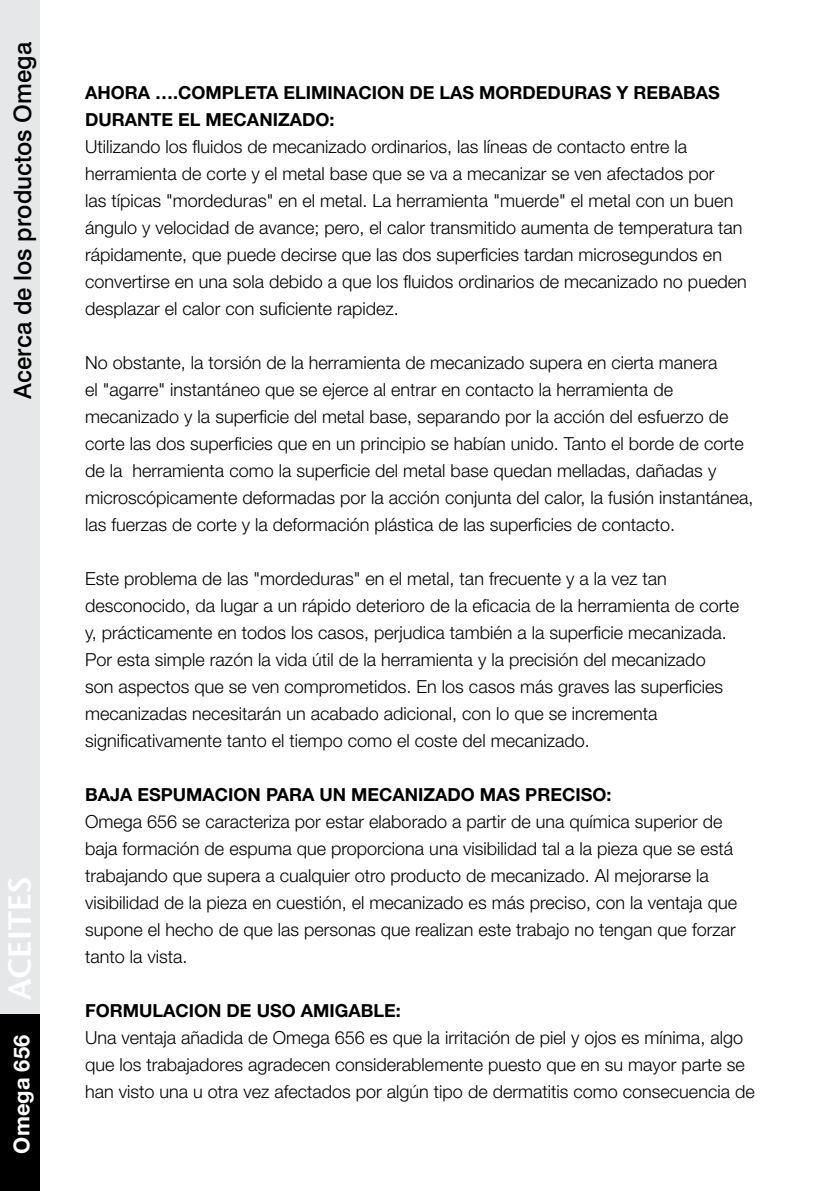
<style>
.page{position:relative;width:840px;height:1191px;background:#fff}
.page>*{position:absolute;margin:0;border:0;box-sizing:border-box;transform-origin:0 0}
.t1{font:600 32px "Stone Sans";color:#fff}
.t2{font:500 24px "Swiss 721 BT";color:#000}
.t3{font:700 22px "Helvetica Neue";color:#fff}
.t4{font:300 18px/27px "Helvetica Neue";color:#000}
.t5{font:700 18px/27px "Helvetica Neue";color:#000}
</style>
<div class="page">
<div style="left:0;top:0;width:40px;height:1189px;background:#e6e7e8"></div>
<div style="left:0;top:1014px;width:39px;height:177px;background:#000"></div>
<h2 class="t2" style="left:8px;top:399px;width:358px;rotate:-90deg">Acerca de los productos Omega</h2>
<h1 class="t1" style="left:0;top:1000px;width:126px;rotate:-90deg">ACEITES</h1>
<p class="t3" style="left:8px;top:1153px;width:120px;rotate:-90deg">Omega 656</p>
<p class="t5" style="left:85px;top:79px;width:636px">AHORA ….COMPLETA ELIMINACION DE LAS MORDEDURAS Y REBABAS<br>DURANTE EL MECANIZADO:</p>
<p class="t4" style="left:85px;top:133px;width:662px">Utilizando los fluidos de mecanizado ordinarios, las líneas de contacto entre la herramienta de corte y el metal base que se va a mecanizar se ven afectados por<br>las típicas "mordeduras" en el metal. La herramienta "muerde" el metal con un buen ángulo y velocidad de avance; pero, el calor transmitido aumenta de temperatura tan rápidamente, que puede decirse que las dos superficies tardan microsegundos en convertirse en una sola debido a que los fluidos ordinarios de mecanizado no pueden desplazar el calor con suficiente rapidez.</p>
<p class="t4" style="left:85px;top:349px;width:669px">No obstante, la torsión de la herramienta de mecanizado supera en cierta manera<br>el "agarre" instantáneo que se ejerce al entrar en contacto la herramienta de mecanizado y la superficie del metal base, separando por la acción del esfuerzo de corte las dos superficies que en un principio se habían unido. Tanto el borde de corte de la herramienta como la superficie del metal base quedan melladas, dañadas y microscópicamente deformadas por la acción conjunta del calor, la fusión instantánea, las fuerzas de corte y la deformación plástica de las superficies de contacto.</p>
<p class="t4" style="left:85px;top:565px;width:655px">Este problema de las "mordeduras" en el metal, tan frecuente y a la vez tan desconocido, da lugar a un rápido deterioro de la eficacia de la herramienta de corte y, prácticamente en todos los casos, perjudica también a la superficie mecanizada.<br>Por esta simple razón la vida útil de la herramienta y la precisión del mecanizado<br>son aspectos que se ven comprometidos. En los casos más graves las superficies mecanizadas necesitarán un acabado adicional, con lo que se incrementa significativamente tanto el tiempo como el coste del mecanizado.</p>
<p class="t5" style="left:85px;top:781px;width:527px">BAJA ESPUMACION PARA UN MECANIZADO MAS PRECISO:</p>
<p class="t4" style="left:85px;top:808px;width:653px">Omega 656 se caracteriza por estar elaborado a partir de una química superior de baja formación de espuma que proporciona una visibilidad tal a la pieza que se está trabajando que supera a cualquier otro producto de mecanizado. Al mejorarse la visibilidad de la pieza en cuestión, el mecanizado es más preciso, con la ventaja que supone el hecho de que las personas que realizan este trabajo no tengan que forzar tanto la vista.</p>
<p class="t5" style="left:85px;top:997px;width:317px">FORMULACION DE USO AMIGABLE:</p>
<p class="t4" style="left:85px;top:1024px;width:670px">Una ventaja añadida de Omega 656 es que la irritación de piel y ojos es mínima, algo que los trabajadores agradecen considerablemente puesto que en su mayor parte se han visto una u otra vez afectados por algún tipo de dermatitis como consecuencia de</p>
</div>
